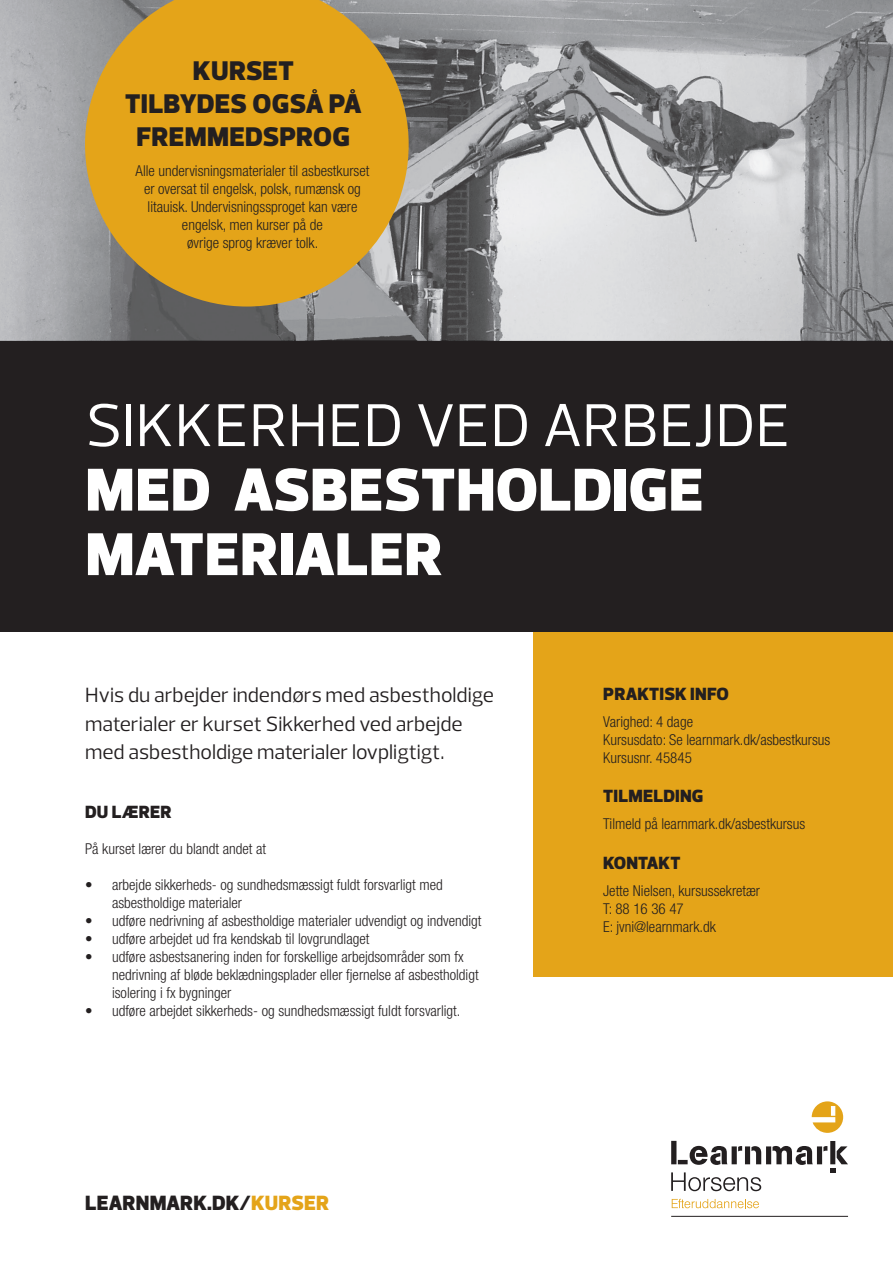
<style>
.page{position:relative;width:893px;height:1263px;background:#fff}
.page>*{position:absolute;margin:0;border:0;box-sizing:border-box;transform-origin:0 0}
.t1{font:900 61.5px/64.5px "Prelo";letter-spacing:.015em;color:#fff}
.t2{font:900 27.45px/33px "Prelo";letter-spacing:.015em;color:#231f20;text-align:center}
.t3{font:21px/28.8px "Prelo";color:#231f20}
.t4{font:900 21px "Prelo";letter-spacing:.015em;color:#231f20}
.t5{font:900 18px "Prelo";letter-spacing:.015em;color:#231f20}
.t6{font:300 condensed 15px/18px "Helvetica Neue LT";color:#231f20}
.s1{font-weight:400}
.s2{color:#e4a419}
</style>
<div class="page">
<div style="left:534px;top:631px;width:359px;height:346px;background:#e4a419"></div>
<div style="left:0;top:340px;width:893px;height:291px;background:#231f20"></div>
<img style="left:0;top:0;width:893px;height:340px">
<svg style="left:671px;top:1141px;width:177px;height:50px"></svg>
<svg style="left:812px;top:1101px;width:31px;height:32px"></svg>
<hr style="left:671px;top:1216px;width:177px;height:1px;background:#231f20">
<svg style="left:672px;top:1199px;width:87px;height:9px"></svg>
<svg style="left:85px;top:0;width:324px;height:307px;background:#d39f30"></svg>
<p class="t2" style="left:125px;top:55px;width:238px">KURSET<br>TILBYDES OGSÅ PÅ<br>FREMMEDSPROG</p>
<p class="t6" style="left:136px;top:161px;width:235px;text-align:center">Alle undervisningsmaterialer til asbestkurset er oversat til engelsk, polsk, rumænsk og litauisk. Undervisningssproget kan være engelsk, men kurser på de<br>øvrige sprog kræver tolk.</p>
<p class="t1" style="left:85px;top:393px;width:706px"><span class="s1">SIKKERHED VED ARBEJDE<br></span>MED ASBESTHOLDIGE<br>MATERIALER</p>
<p class="t3" style="left:85px;top:680px;width:410px">Hvis du arbejder indendørs med asbestholdige materialer er kurset Sikkerhed ved arbejde med asbestholdige materialer lovpligtigt.</p>
<p class="t5" style="left:603px;top:682px;width:127px">PRAKTISK INFO</p>
<p class="t6" style="left:603px;top:712px;width:91px">Varighed: 4 dage</p>
<p class="t6" style="left:603px;top:730px;width:229px">Kursusdato: Se learnmark.dk/asbestkursus</p>
<p class="t6" style="left:603px;top:748px;width:90px">Kursusnr. 45845</p>
<p class="t5" style="left:603px;top:785px;width:102px">TILMELDING</p>
<p class="t6" style="left:603px;top:815px;width:204px">Tilmeld på learnmark.dk/asbestkursus</p>
<p class="t5" style="left:603px;top:852px;width:79px">KONTAKT</p>
<p class="t6" style="left:603px;top:881px;width:158px">Jette Nielsen, kursussekretær</p>
<p class="t6" style="left:603px;top:899px;width:82px">T: 88 16 36 47</p>
<p class="t6" style="left:603px;top:917px;width:114px">E: jvni@learnmark.dk</p>
<p class="t5" style="left:85px;top:801px;width:88px">DU LÆRER</p>
<p class="t6" style="left:85px;top:839px;width:183px">På kurset lærer du blandt andet at</p>
<p class="t6" style="left:112px;top:875px;width:332px;text-indent:-27px">• arbejde sikkerheds- og sundhedsmæssigt fuldt forsvarligt med asbestholdige materialer</p>
<p class="t6" style="left:85px;top:911px;width:398px">• udføre nedrivning af asbestholdige materialer udvendigt og indvendigt</p>
<p class="t6" style="left:85px;top:929px;width:286px">• udføre arbejdet ud fra kendskab til lovgrundlaget</p>
<p class="t6" style="left:112px;top:947px;width:368px;text-indent:-27px">• udføre asbestsanering inden for forskellige arbejdsområder som fx nedrivning af bløde beklædningsplader eller fjernelse af asbestholdigt isolering i fx bygninger</p>
<p class="t6" style="left:85px;top:1001px;width:377px">• udføre arbejdet sikkerheds- og sundhedsmæssigt fuldt forsvarligt.</p>
<p class="t4" style="left:85px;top:1190px;width:245px">LEARNMARK.DK/<span class="s2">KURSER</span></p>
</div>
